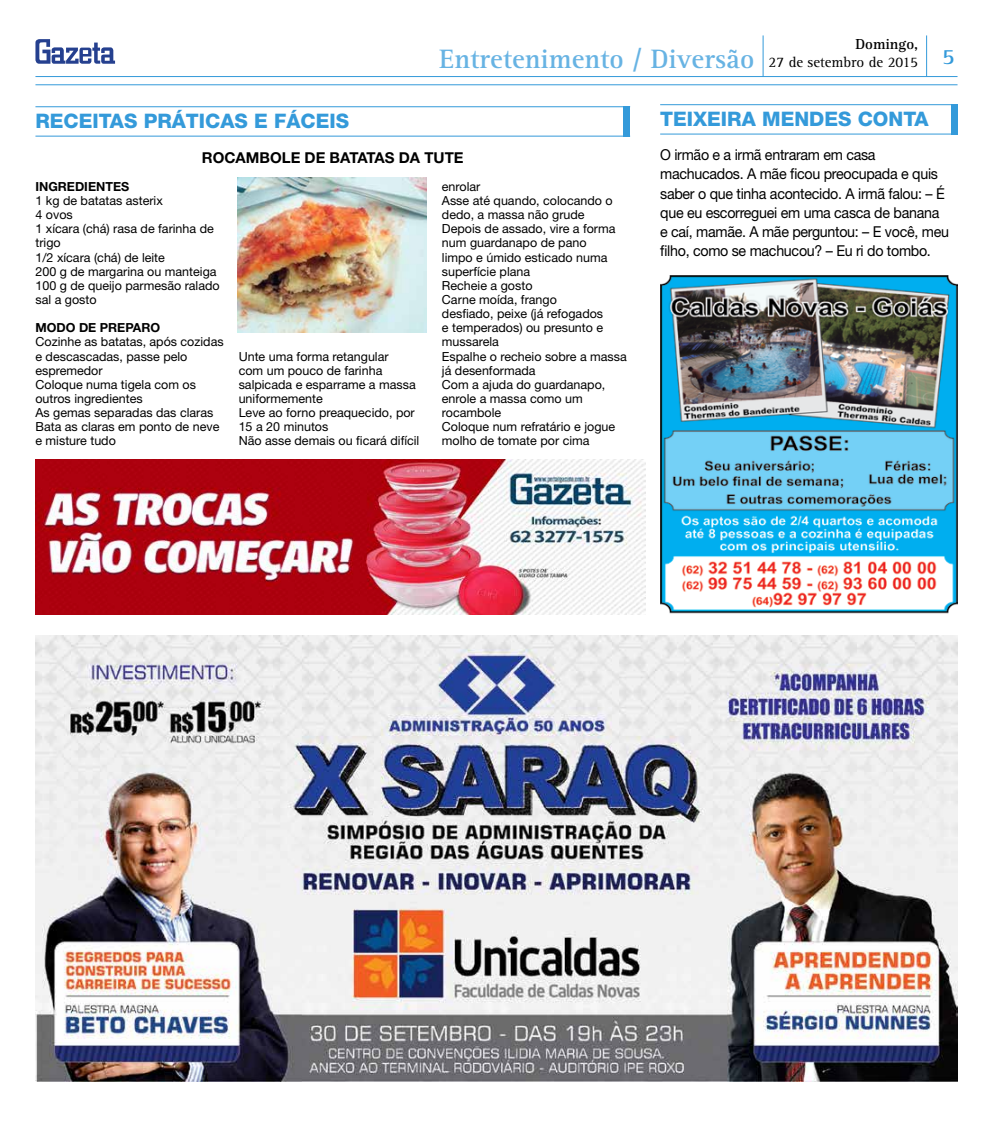
<style>
.page{position:relative;width:993px;height:1124px;background:#fff}
.page>*{position:absolute;margin:0;border:0;box-sizing:border-box;transform-origin:0 0}
.t1{font:700 27.5px "Rotis Serif";color:#67b3e3}
.t2{font:700 22.5px "Rotis Serif";color:#349ada}
.t3{font:800 20px "Helvetica Neue";color:#349ada}
.t4{font:15px/19.1px "Helvetica Neue";letter-spacing:-.02em;color:#000;scale:.95 1}
.t5{font:700 15px "Helvetica Neue";color:#000}
.t6{font:15px "Rotis Serif";color:#000}
.t7{font:700 15px "Rotis Serif";color:#000}
.t8{font:12.5px/14.1px "Helvetica Neue";color:#000}
.t9{font:700 12.5px "Helvetica Neue";color:#000}
</style>
<div class="page">
<hr style="left:35px;top:84px;width:922px;height:1px;background:#349ada">
<hr style="left:35px;top:76px;width:922px;height:1px;background:#349ada">
<hr style="left:925px;top:35px;width:1px;height:41px;background:#349ada">
<svg style="left:35px;top:39px;width:80px;height:25px"></svg>
<hr style="left:762px;top:35px;width:1px;height:42px;background:#349ada">
<img style="left:35px;top:459px;width:610px;height:156px">
<hr style="left:35px;top:106px;width:595px;height:1px;background:#349ada">
<hr style="left:660px;top:104px;width:297px;height:1px;background:#349ada">
<hr style="left:35px;top:136px;width:595px;height:1px;background:#349ada">
<hr style="left:660px;top:134px;width:297px;height:1px;background:#349ada">
<div style="left:623px;top:106px;width:7px;height:30px;background:#349ada"></div>
<div style="left:950px;top:104px;width:7px;height:30px;background:#349ada"></div>
<img style="left:660px;top:276px;width:297px;height:338px">
<img style="left:237px;top:178px;width:190px;height:154px">
<img style="left:35px;top:635px;width:922px;height:446px">
<p class="t7" style="left:855px;top:36px;width:64px">Domingo,</p>
<p class="t6" style="left:768px;top:54px;width:151px">27 de setembro de 2015</p>
<h1 class="t1" style="left:439px;top:43px;width:317px">Entretenimento / Diversão</h1>
<h2 class="t2" style="left:941px;top:44px;width:14px">5</h2>
<h3 class="t3" style="left:35px;top:109px;width:14px">RECEITAS</h3>
<h3 class="t3" style="left:144px;top:109px;width:14px">PRÁTICAS</h3>
<h3 class="t3" style="left:254px;top:109px;width:34px">E FÁCEIS</h3>
<h3 class="t3" style="left:660px;top:107px;width:60px">TEIXEIRA</h3>
<h3 class="t3" style="left:761px;top:107px;width:16px">MENDES</h3>
<h3 class="t3" style="left:857px;top:107px;width:16px">CONTA</h3>
<p class="t5" style="left:202px;top:148px;width:23px">ROCAMBOLE</p>
<p class="t5" style="left:304px;top:148px;width:36px">DE BATATAS</p>
<p class="t5" style="left:399px;top:148px;width:46px">DA TUTE</p>
<p class="t9" style="left:35px;top:179px;width:13px">INGREDIENTES</p>
<p class="t8" style="left:35px;top:193px;width:186px">1 kg de batatas asterix<br>4 ovos<br>1 xícara (chá) rasa de farinha de trigo<br>1/2 xícara (chá) de leite<br>200 g de margarina ou manteiga<br>100 g de queijo parmesão ralado sal a gosto</p>
<p class="t9" style="left:35px;top:320px;width:126px">MODO DE PREPARO</p>
<p class="t8" style="left:35px;top:335px;width:190px">Cozinhe as batatas, após cozidas e descascadas, passe pelo espremedor<br>Coloque numa tigela com os outros ingredientes<br>As gemas separadas das claras<br>Bata as claras em ponto de neve e misture tudo</p>
<p class="t4" style="left:660px;top:145px;width:305px">O irmão e a irmã entraram em casa machucados. A mãe ficou preocupada e quis saber o que tinha acontecido. A irmã falou: – É que eu escorreguei em uma casca de banana e caí, mamãe. A mãe perguntou: – E você, meu filho, como se machucou? – Eu ri do tombo.</p>
<p class="t8" style="left:442px;top:179px;width:186px">enrolar<br>Asse até quando, colocando o dedo, a massa não grude<br>Depois de assado, vire a forma num guardanapo de pano<br>limpo e úmido esticado numa superfície plana<br>Recheie a gosto<br>Carne moída, frango<br>desfiado, peixe (já refogados<br>e temperados) ou presunto e mussarela<br>Espalhe o recheio sobre a massa já desenformada<br>Com a ajuda do guardanapo, enrole a massa como um rocambole<br>Coloque num refratário e jogue molho de tomate por cima</p>
<p class="t8" style="left:238px;top:349px;width:182px">Unte uma forma retangular<br>com um pouco de farinha salpicada e esparrame a massa uniformemente<br>Leve ao forno preaquecido, por<br>15 a 20 minutos<br>Não asse demais ou ficará difícil</p>
</div>
